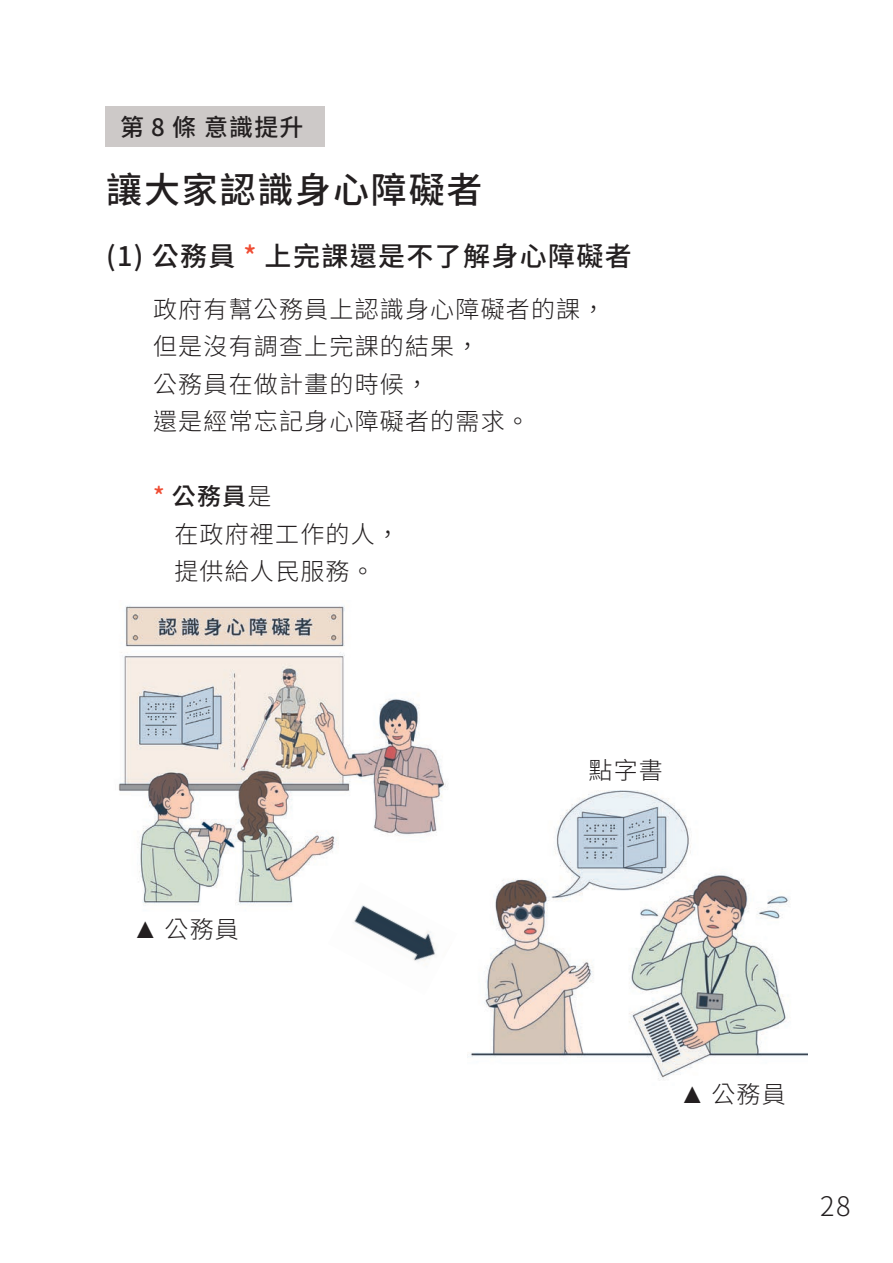
<style>
.page{position:relative;width:893px;height:1263px;background:#fff}
.page>*{position:absolute;margin:0;border:0;box-sizing:border-box;transform-origin:0 0}
.t1{font:500 36px "Source Han Sans TC";letter-spacing:.05em;color:#231f20}
.t2{font:500 27px "Source Han Sans TC";letter-spacing:.05em;color:#231f20}
.t3{font:300 27px "Source Han Sans TC";color:#231f20}
.t4{font:300 24px/37.5px "Source Han Sans TC";letter-spacing:.05em;color:#231f20}
.t5{font:500 24px "Source Han Sans TC";color:#231f20}
.s1{color:#ef4d34}
.s2{font-weight:500;color:#ef4d34}
.s3{font-weight:500}
.s4{font-family:"Arial";font-weight:400}
</style>
<div class="page">
<img style="left:118px;top:605px;width:328px;height:300px">
<img style="left:468px;top:790px;width:340px;height:291px">
<div style="left:106px;top:106px;width:219px;height:41px;background:#cdc9c8"></div>
<img style="left:328px;top:882px;width:118px;height:80px">
<p class="t5" style="left:120px;top:114px;width:185px">第 8 條 意識提升</p>
<h1 class="t1" style="left:106px;top:170px;width:378px">讓大家認識身心障礙者</h1>
<p class="t2" style="left:106px;top:241px;width:527px">(1) 公務員 <span class="s1">*</span> 上完課還是不了解身心障礙者</p>
<p class="t4" style="left:153px;top:291px;width:454px">政府有幫公務員上認識身心障礙者的課，但是沒有調查上完課的結果，<br>公務員在做計畫的時候，<br>還是經常忘記身心障礙者的需求。</p>
<p class="t4" style="left:174px;top:478px;width:227px;text-indent:-21px"><span class="s2">*</span> <span class="s3">公務員</span>是<br>在政府裡工作的人，提供給人民服務。</p>
<p class="t4" style="left:134px;top:911px;width:107px"><span class="s4">▲</span> 公務員</p>
<p class="t4" style="left:588px;top:752px;width:76px">點字書</p>
<p class="t4" style="left:680px;top:1076px;width:107px"><span class="s4">▲</span> 公務員</p>
<p class="t3" style="left:820px;top:1190px;width:32px">28</p>
</div>
